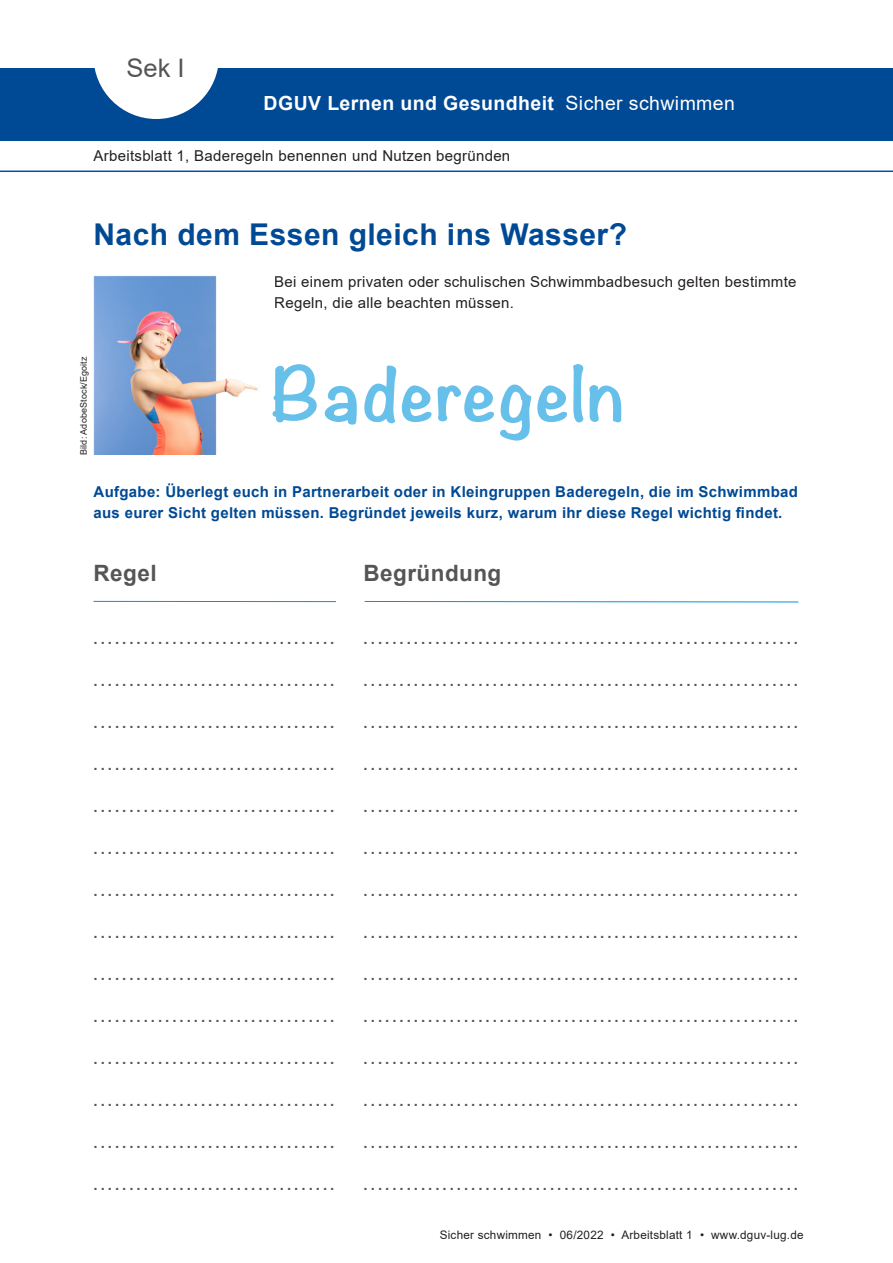
<style>
.page{position:relative;width:893px;height:1263px;background:#fff}
.page>*{position:absolute;margin:0;border:0;box-sizing:border-box;transform-origin:0 0}
.Ueberschrift{font:700 30px "Arial";letter-spacing:.015em;color:#004994}
.head{font:25.5px "Arial";color:#555}
.Fliesstext{font:700 22.5px "Arial";letter-spacing:.02em;color:#555}
.t1{font:700 19.5px "Arial";letter-spacing:.02em;color:#fff}
.t2{font:19.5px "Arial";letter-spacing:.02em;color:#fff}
.Fliesstext-2{font:700 15px "Arial";color:#555}
.Fliesstext-3{font:700 15px/21px "Arial";letter-spacing:.02em;color:#004994}
.Fliesstext-4{font:15px/21px "Arial";letter-spacing:.02em;color:#231f20}
.fusszeile{font:11.7px "Arial";letter-spacing:.02em;color:#231f20}
.Bildnachweis{font:9px "Arial";letter-spacing:.015em;color:#231f20}
</style>
<div class="page">
<div style="left:0;top:68px;width:893px;height:72px;background:#004994"></div>
<svg style="left:94px;top:68px;width:124px;height:51px"></svg>
<hr style="left:0;top:171px;width:893px;height:1px;background:#01519b">
<svg style="left:364px;top:601px;width:435px;height:2px"></svg>
<hr style="left:94px;top:601px;width:242px;height:1px;background:#0095db">
<img style="left:94px;top:275px;width:179px;height:180px">
<svg style="left:273px;top:364px;width:348px;height:77px"></svg>
<p class="head" style="left:127px;top:50px;width:60px">Sek I</p>
<p class="t1" style="left:264px;top:89px;width:292px">DGUV Lernen und Gesundheit</p>
<p class="t2" style="left:566px;top:90px;width:171px">Sicher schwimmen</p>
<p class="Fliesstext-4" style="left:94px;top:145px;width:418px">Arbeitsblatt 1, Baderegeln benennen und Nutzen begründen</p>
<p class="Ueberschrift" style="left:94px;top:213px;width:535px">Nach dem Essen gleich ins Wasser?</p>
<p class="Bildnachweis" style="left:78px;top:455px;width:100px;rotate:-90deg">Bild: AdobeStock/Egoitz</p>
<p class="Fliesstext-4" style="left:274px;top:271px;width:524px">Bei einem privaten oder schulischen Schwimmbadbesuch gelten bestimmte<br>Regeln, die alle beachten müssen.</p>
<p class="Fliesstext-3" style="left:94px;top:481px;width:706px">Aufgabe: Überlegt euch in Partnerarbeit oder in Kleingruppen Baderegeln, die im Schwimmbad aus eurer Sicht gelten müssen. Begründet jeweils kurz, warum ihr diese Regel wichtig findet.</p>
<p class="Fliesstext" style="left:94px;top:557px;width:65px">Regel</p>
<p class="Fliesstext" style="left:364px;top:557px;width:139px">Begründung</p>
<p class="Fliesstext-2" style="left:94px;top:628px;width:242px">..................................</p>
<p class="Fliesstext-2" style="left:364px;top:628px;width:436px">.............................................................</p>
<p class="Fliesstext-2" style="left:94px;top:670px;width:242px">..................................</p>
<p class="Fliesstext-2" style="left:364px;top:670px;width:436px">.............................................................</p>
<p class="Fliesstext-2" style="left:94px;top:712px;width:242px">..................................</p>
<p class="Fliesstext-2" style="left:364px;top:712px;width:436px">.............................................................</p>
<p class="Fliesstext-2" style="left:94px;top:754px;width:242px">..................................</p>
<p class="Fliesstext-2" style="left:364px;top:754px;width:436px">.............................................................</p>
<p class="Fliesstext-2" style="left:94px;top:796px;width:242px">..................................</p>
<p class="Fliesstext-2" style="left:364px;top:796px;width:436px">.............................................................</p>
<p class="Fliesstext-2" style="left:94px;top:838px;width:242px">..................................</p>
<p class="Fliesstext-2" style="left:364px;top:838px;width:436px">.............................................................</p>
<p class="Fliesstext-2" style="left:94px;top:880px;width:242px">..................................</p>
<p class="Fliesstext-2" style="left:364px;top:880px;width:436px">.............................................................</p>
<p class="Fliesstext-2" style="left:94px;top:922px;width:242px">..................................</p>
<p class="Fliesstext-2" style="left:364px;top:922px;width:436px">.............................................................</p>
<p class="Fliesstext-2" style="left:94px;top:964px;width:242px">..................................</p>
<p class="Fliesstext-2" style="left:364px;top:964px;width:436px">.............................................................</p>
<p class="Fliesstext-2" style="left:94px;top:1006px;width:242px">..................................</p>
<p class="Fliesstext-2" style="left:364px;top:1006px;width:436px">.............................................................</p>
<p class="Fliesstext-2" style="left:94px;top:1048px;width:242px">..................................</p>
<p class="Fliesstext-2" style="left:364px;top:1048px;width:436px">.............................................................</p>
<p class="Fliesstext-2" style="left:94px;top:1090px;width:242px">..................................</p>
<p class="Fliesstext-2" style="left:364px;top:1090px;width:436px">.............................................................</p>
<p class="Fliesstext-2" style="left:94px;top:1132px;width:242px">..................................</p>
<p class="Fliesstext-2" style="left:364px;top:1132px;width:436px">.............................................................</p>
<p class="Fliesstext-2" style="left:94px;top:1174px;width:242px">..................................</p>
<p class="Fliesstext-2" style="left:364px;top:1174px;width:436px">.............................................................</p>
<p class="fusszeile" style="left:440px;top:1227px;width:365px">Sicher schwimmen • 06/2022 • Arbeitsblatt 1 • www.dguv-lug.de</p>
</div>
